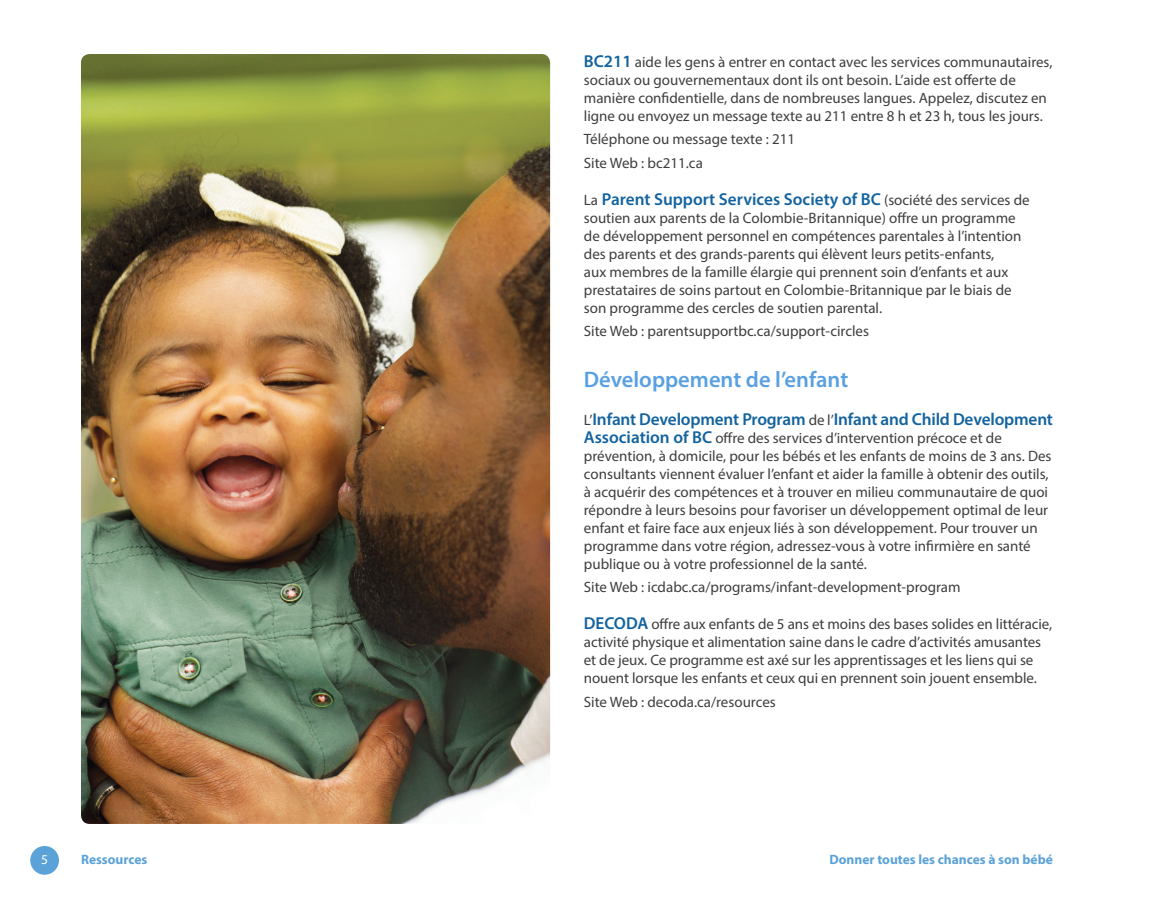
<style>
.page{position:relative;width:1161px;height:905px;background:#fff}
.page>*{position:absolute;margin:0;border:0;box-sizing:border-box;transform-origin:0 0}
.t1{font:600 22.5px "Myriad Pro";color:#59a0e2}
.t2{font:600 17.25px "Myriad Pro";letter-spacing:-.01em;color:#12639f}
.t3{font:15px/18px "Myriad Pro";color:#3e3e3f}
.t4{font:700 13.5px "Myriad Pro";color:#5aa2d8}
.t5{font:13.5px "Myriad Pro";color:#fff}
.s1{font-weight:600;font-size:17.25px;color:#12639f}
.s2{font-weight:400;font-size:15px;color:#3e3e3f}
</style>
<div class="page">
<div style="left:30px;top:846px;width:29px;height:28px;background:#5aa2d8;border-radius:50%"></div>
<img style="left:81px;top:54px;width:469px;height:770px">
<p class="t3" style="left:584px;top:53px;width:470px"><span class="s1">BC211</span> aide les gens à entrer en contact avec les services communautaires, sociaux ou gouvernementaux dont ils ont besoin. L’aide est offerte de manière confidentielle, dans de nombreuses langues. Appelez, discutez en ligne ou envoyez un message texte au 211 entre 8 h et 23 h, tous les jours.</p>
<p class="t3" style="left:584px;top:127px;width:213px;line-height:23.4px">Téléphone ou message texte : 211<br>Site Web : bc211.ca</p>
<p class="t2" style="left:584px;top:188px;width:447px"><span class="s2">La</span> Parent Support Services Society of BC <span class="s2">(société des services de</span></p>
<p class="t3" style="left:584px;top:208px;width:439px">soutien aux parents de la Colombie-Britannique) offre un programme de développement personnel en compétences parentales à l’intention des parents et des grands‑parents qui élèvent leurs petits‑enfants,<br>aux membres de la famille élargie qui prennent soin d’enfants et aux prestataires de soins partout en Colombie-Britannique par le biais de son programme des cercles de soutien parental.</p>
<p class="t3" style="left:584px;top:322px;width:287px">Site Web : parentsupportbc.ca/support-circles</p>
<h1 class="t1" style="left:584px;top:365px;width:266px">Développement de l’enfant</h1>
<p class="t2" style="left:584px;top:408px;width:471px"><span class="s2">L’</span>Infant Development Program <span class="s2">de l’</span>Infant and Child Development</p>
<p class="t3" style="left:584px;top:428px;width:469px"><span class="s1">Association of BC</span> offre des services d’intervention précoce et de prévention, à domicile, pour les bébés et les enfants de moins de 3 ans. Des consultants viennent évaluer l’enfant et aider la famille à obtenir des outils, à acquérir des compétences et à trouver en milieu communautaire de quoi répondre à leurs besoins pour favoriser un développement optimal de leur enfant et faire face aux enjeux liés à son développement. Pour trouver un programme dans votre région, adressez‑vous à votre infirmière en santé publique ou à votre professionnel de la santé.</p>
<p class="t3" style="left:584px;top:578px;width:378px">Site Web : icdabc.ca/programs/infant-development-program</p>
<p class="t3" style="left:584px;top:615px;width:470px"><span class="s1">DECODA</span> offre aux enfants de 5 ans et moins des bases solides en littéracie, activité physique et alimentation saine dans le cadre d’activités amusantes et de jeux. Ce programme est axé sur les apprentissages et les liens qui se nouent lorsque les enfants et ceux qui en prennent soin jouent ensemble.</p>
<p class="t3" style="left:584px;top:692px;width:193px">Site Web : decoda.ca/resources</p>
<p class="t5" style="left:41px;top:851px;width:8px">5</p>
<p class="t4" style="left:81px;top:851px;width:68px">Ressources</p>
<p class="t4" style="left:829px;top:851px;width:225px">Donner toutes les chances à son bébé</p>
</div>
